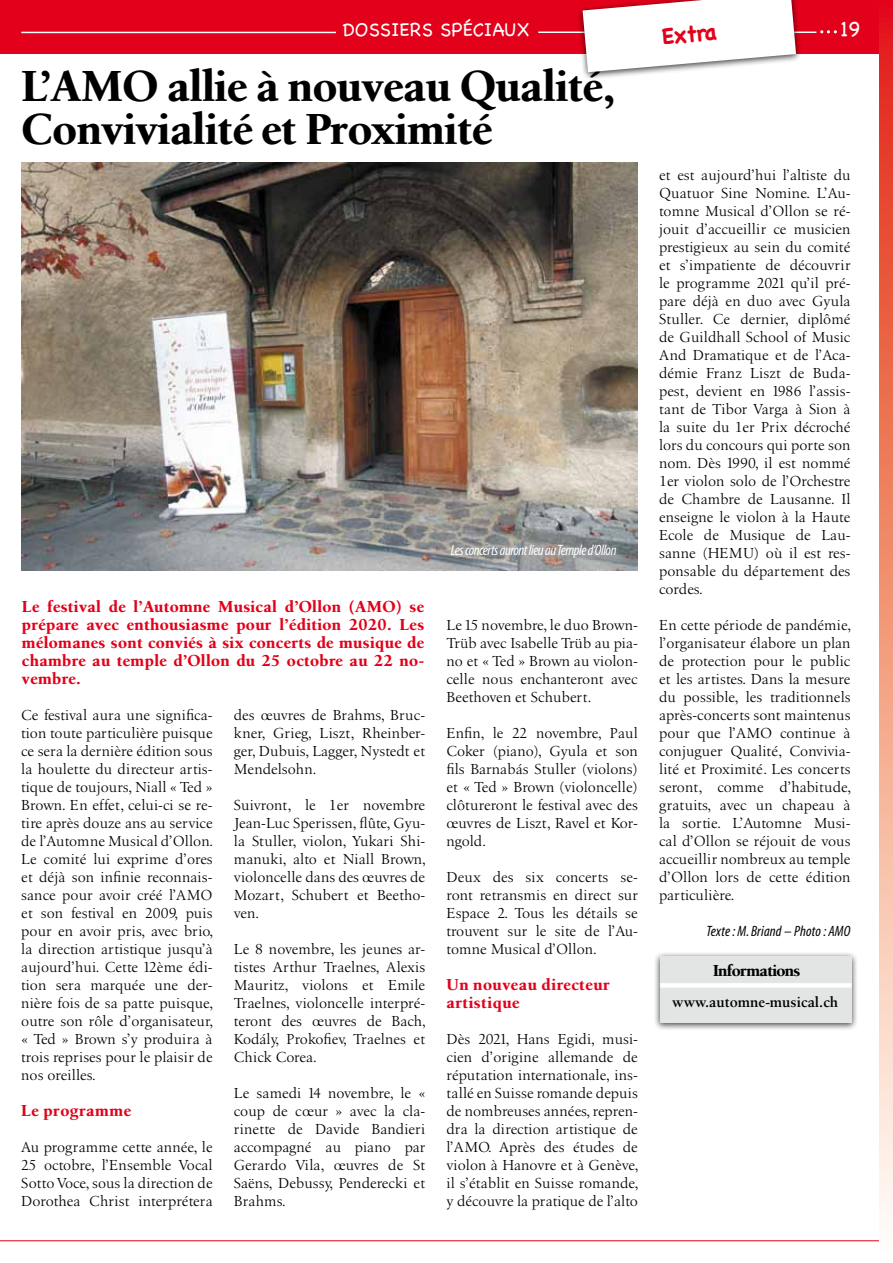
<style>
.page{position:relative;width:893px;height:1263px;background:#fff}
.page>*{position:absolute;margin:0;border:0;box-sizing:border-box;transform-origin:0 0}
.t1{font:700 45px/43.5px "Birka";letter-spacing:-.03em;color:#000}
.t2{font:700 22.5px "Chalkboard";color:#e2001a}
.t3{font:21.3px "Chalkboard";color:#fff}
.t4{font:19.05px "Chalkboard";color:#fff}
.t5{font:700 16.5px/18px "Birka";color:#e2001a;text-align:justify}
.t6{font:700 16.5px "Birka";color:#000}
.t7{font:15px/18px "Birka";letter-spacing:.01em;color:#000;text-align:justify}
.t8{font:italic condensed 15px "Myriad";letter-spacing:-.03em;color:#fff}
.t9{font:italic condensed 15px "Myriad";letter-spacing:.01em;color:#000}
.t10{font:600 15px "Birka";color:#000}
</style>
<div class="page">
<img style="left:22px;top:162px;width:616px;height:408px">
<hr style="left:0;top:1240px;width:893px;height:1px;background:#e2001a">
<div style="left:0;top:0;width:893px;height:53px;background:#e2001a"></div>
<hr style="left:21px;top:32px;width:315px;height:1px;background:#fff">
<hr style="left:538px;top:32px;width:278px;height:1px;background:#fff">
<svg style="left:820px;top:30px;width:17px;height:3px"></svg>
<svg style="left:879px;top:18px;width:14px;height:1223px;background:#f1957f"></svg>
<div style="left:576px;top:0;width:226px;height:80px;background:#000;opacity:.75"></div>
<svg style="left:583px;top:0;width:213px;height:72px"></svg>
<div style="left:653px;top:951px;width:205px;height:80px;background:#000;opacity:.75"></div>
<div style="left:660px;top:956px;width:191px;height:66px;background:#e3e4e4"></div>
<div style="left:660px;top:983px;width:191px;height:5px;background:#fff"></div>
<p class="t4" style="left:343px;top:18px;width:188px">DOSSIERS SPéCIAUX</p>
<h3 class="t3" style="left:840px;top:16px;width:22px">19</h3>
<h1 class="t1" style="left:21px;top:64px;width:596px">L’AMO allie à nouveau Qualité,<br>Convivialité et Proximité</h1>
<h2 class="t2" style="left:660px;top:23px;width:57px;rotate:-5deg">Extra</h2>
<p class="t5" style="left:22px;top:598px;width:404px">Le festival de l’Automne Musical d’Ollon (AMO ) se prépare avec enthousiasme pour l’édition 2020. Les mélomanes sont conviés à six concerts de musique de chambre au temple d’Ollon du 25 octobre au 22 no&shy;vembre.</p>
<p class="t7" style="left:21px;top:706px;width:194px">Ce festival aura une significa&shy;tion toute particulière puisque ce sera la dernière édition sous la houlette du directeur artis&shy;tique de toujours, Niall « Ted » Brown. En effet, celui-ci se re&shy;tire après douze ans au service de l’Automne Musical d’Ollon.<br>Le comité lui exprime d’ores et déjà son infinie reconnais&shy;sance pour avoir créé l’AMO et son festival en 2009, puis pour en avoir pris, avec brio, la direction artistique jusqu’à aujourd’hui. Cette 12ème édi&shy;tion sera marquée une der&shy;nière fois de sa patte puisque, outre son rôle d’organisateur, « Ted » Brown s’y produira à trois reprises pour le plaisir de nos oreilles.</p>
<p class="t5" style="left:21px;top:1102px;width:112px">Le programme</p>
<p class="t7" style="left:21px;top:1138px;width:193px">Au programme cette année, le 25 octobre, l’Ensemble Vocal Sotto Voce, sous la direction de Dorothea Christ interprétera</p>
<p class="t7" style="left:234px;top:706px;width:193px">des œuvres de Brahms, Bruc&shy;kner, Grieg, Liszt, Rheinber&shy;ger, Dubuis, Lagger, Nystedt et Mendelsohn.</p>
<p class="t7" style="left:234px;top:796px;width:194px">Suivront, le 1er novembre Jean-Luc Sperissen, flûte, Gyu&shy;la Stuller, violon, Yukari Shi&shy;manuki, alto et Niall Brown, violoncelle dans des œuvres de Mozart, Schubert et Beetho&shy;ven.</p>
<p class="t7" style="left:234px;top:940px;width:194px">Le 8 novembre, les jeunes ar&shy;tistes Arthur Traelnes, Alexis Mauritz, violons et Emile Traelnes, violoncelle interpré&shy;teront des œuvres de Bach, Kodály, Prokofiev, Traelnes et Chick Corea.</p>
<p class="t7" style="left:234px;top:1084px;width:193px">Le samedi 14 novembre, le « coup de cœur » avec la cla&shy;rinette de Davide Bandieri accompagné au piano par Gerardo Vila, œuvres de St Saëns, Debussy, Penderecki et Brahms.</p>
<p class="t8" style="left:451px;top:542px;width:167px">Les concerts auront lieu au Temple d’Ollon</p>
<p class="t7" style="left:446px;top:616px;width:193px">Le 15 novembre, le duo Brown-Trüb avec Isabelle Trüb au pia&shy;no et « Ted » Brown au violon&shy;celle nous enchanteront avec Beethoven et Schubert.</p>
<p class="t7" style="left:446px;top:724px;width:193px">Enfin, le 22 novembre, Paul Coker (piano), Gyula et son fils Barnabás Stuller (violons) et « Ted » Brown (violoncelle) clôtureront le festival avec des œuvres de Liszt, Ravel et Kor&shy;ngold.</p>
<p class="t7" style="left:446px;top:868px;width:193px">Deux des six concerts se&shy;ront retransmis en direct sur Espace 2. Tous les détails se trouvent sur le site de l’Au&shy;tomne Musical d’Ollon.</p>
<p class="t5" style="left:446px;top:976px;width:165px">Un nouveau directeur artistique</p>
<p class="t7" style="left:446px;top:1030px;width:194px">Dès 2021, Hans Egidi, musi&shy;cien d’origine allemande de réputation internationale, ins&shy;tallé en Suisse romande depuis de nombreuses années, repren&shy;dra la direction artistique de l’AMO. Après des études de violon à Hanovre et à Genève, il s’établit en Suisse romande, y découvre la pratique de l’alto</p>
<p class="t7" style="left:659px;top:166px;width:193px">et est aujourd’hui l’altiste du Quatuor Sine Nomine. L’Au&shy;tomne Musical d’Ollon se ré&shy;jouit d’accueillir ce musicien prestigieux au sein du comité et s’impatiente de découvrir le programme 2021 qu’il pré&shy;pare déjà en duo avec Gyula Stuller. Ce dernier, diplômé de Guildhall School of Music And Dramatique et de l’Aca&shy;démie Franz Liszt de Buda&shy;pest, devient en 1986 l’assis&shy;tant de Tibor Varga à Sion à la suite du 1er Prix décroché lors du concours qui porte son nom. Dès 1990, il est nommé 1er violon solo de l’Orchestre de Chambre de Lausanne. Il enseigne le violon à la Haute Ecole de Musique de Lau&shy;sanne (HEMU) où il est res&shy;ponsable du département des cordes.</p>
<p class="t7" style="left:659px;top:616px;width:194px">En cette période de pandémie, l’organisateur élabore un plan de protection pour le public et les artistes. Dans la mesure du possible, les traditionnels après-concerts sont maintenus pour que l’AMO continue à conjuguer Qualité, Convivia&shy;lité et Proximité. Les concerts seront, comme d’habitude, gratuits, avec un chapeau à la sortie. L’Automne Musi&shy;cal d’Ollon se réjouit de vous accueillir nombreux au temple d’Ollon lors de cette édition particulière.</p>
<p class="t9" style="left:707px;top:924px;width:145px">Texte : M. Briand – Photo : AMO</p>
<p class="t6" style="left:713px;top:961px;width:89px">Informations</p>
<p class="t10" style="left:672px;top:993px;width:168px">www.automne-musical.ch</p>
</div>
